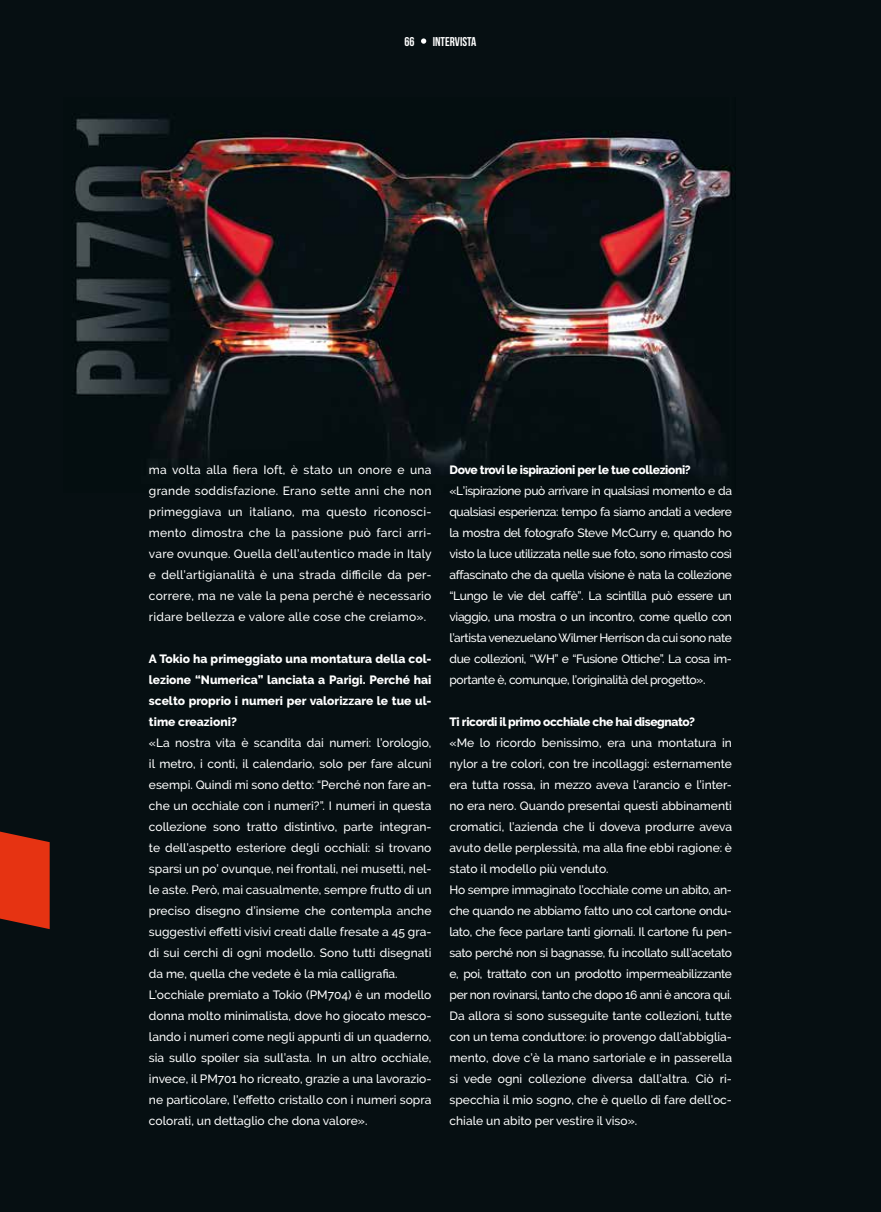
<style>
.page{position:relative;width:881px;height:1212px;background:#fff}
.page>*{position:absolute;margin:0;border:0;box-sizing:border-box;transform-origin:0 0}
.t1{font:12.75px "Bebas Neue";color:#fff}
.t2{font:500 12px/21px "Raleway";color:#fff;text-align:justify}
.t3{font:800 12px/21px "Raleway";letter-spacing:-.03em;color:#fff;text-align:justify}
</style>
<div class="page">
<hr style="left:880px;top:0;width:1px;height:1212px;background:#060f12">
<div style="left:0;top:0;width:880px;height:1212px;background:#060f12"></div>
<img style="left:74px;top:118px;width:658px;height:357px">
<svg style="left:0;top:831px;width:50px;height:98px"></svg>
<svg style="left:421px;top:38px;width:5px;height:6px"></svg>
<p class="t1" style="left:404px;top:34px;width:12px">66</p>
<p class="t1" style="left:432px;top:34px;width:45px">INTERVISTA</p>
<p class="t2" style="left:149px;top:459px;width:284px">ma volta alla fiera Ioft, è stato un onore e una grande soddisfazione. Erano sette anni che non primeggiava un italiano, ma questo riconosci&shy;mento dimostra che la passione può farci arri&shy;vare ovunque. Quella dell’autentico made in Italy e dell’artigianalità è una strada difficile da per&shy;correre, ma ne vale la pena perché è necessario ridare bellezza e valore alle cose che creiamo».</p>
<p class="t3" style="left:149px;top:648px;width:284px">A Tokio ha primeggiato una montatura della col&shy;lezione “Numerica” lanciata a Parigi. Perché hai scelto proprio i numeri per valorizzare le tue ul&shy;time creazioni?</p>
<p class="t2" style="left:149px;top:732px;width:284px;text-align:left">«La nostra vita è scandita dai numeri: l’orologio, il metro, i conti, il calendario, solo per fare alcuni esempi. Quindi mi sono detto: “Perché non fare an&shy;che un occhiale con i numeri?”. I numeri in questa collezione sono tratto distintivo, parte integran&shy;te dell’aspetto esteriore degli occhiali: si trovano sparsi un po’ ovunque, nei frontali, nei musetti, nel&shy;le aste. Però, mai casualmente, sempre frutto di un preciso disegno d’insieme che contempla anche suggestivi effetti visivi creati dalle fresate a 45 gra&shy;di sui cerchi di ogni modello. Sono tutti disegnati da me, quella che vedete è la mia calligrafia.<br>L’occhiale premiato a Tokio (PM704) è un modello donna molto minimalista, dove ho giocato mesco&shy;lando i numeri come negli appunti di un quaderno, sia sullo spoiler sia sull’asta. In un altro occhiale, invece, il PM701 ho ricreato, grazie a una lavorazio&shy;ne particolare, l’effetto cristallo con i numeri sopra colorati, un dettaglio che dona valore».</p>
<p class="t3" style="left:449px;top:459px;width:243px">Dove trovi le ispirazioni per le tue collezioni?</p>
<p class="t2" style="left:449px;top:480px;width:284px">«L’ispirazione può arrivare in qualsiasi momento e da qualsiasi esperienza: tempo fa siamo andati a vedere la mostra del fotografo Steve McCurry e, quando ho visto la luce utilizzata nelle sue foto, sono rimasto così affascinato che da quella visione è nata la collezione “Lungo le vie del caffè”. La scintilla può essere un viaggio, una mostra o un incontro, come quello con l’artista venezuelano Wilmer Herrison da cui sono nate due collezioni, “WH” e “Fusione Ottiche”. La cosa im&shy;portante è, comunque, l’originalità del progetto».</p>
<p class="t3" style="left:449px;top:711px;width:247px">Ti ricordi il primo occhiale che hai disegnato?</p>
<p class="t2" style="left:449px;top:732px;width:284px;text-align:left">«Me lo ricordo benissimo, era una montatura in nylor a tre colori, con tre incollaggi: esternamente era tutta rossa, in mezzo aveva l’arancio e l’inter&shy;no era nero. Quando presentai questi abbinamenti cromatici, l’azienda che li doveva produrre aveva avuto delle perplessità, ma alla fine ebbi ragione: è stato il modello più venduto.<br>Ho sempre immaginato l’occhiale come un abito, an&shy;che quando ne abbiamo fatto uno col cartone ondu&shy;lato, che fece parlare tanti giornali. Il cartone fu pen&shy;sato perché non si bagnasse, fu incollato sull’acetato e, poi, trattato con un prodotto impermeabilizzante per non rovinarsi, tanto che dopo 16 anni è ancora qui.<br>Da allora si sono susseguite tante collezioni, tutte con un tema conduttore: io provengo dall’abbiglia&shy;mento, dove c’è la mano sartoriale e in passerella si vede ogni collezione diversa dall’altra. Ciò ri&shy;specchia il mio sogno, che è quello di fare dell’oc&shy;chiale un abito per vestire il viso».</p>
</div>
